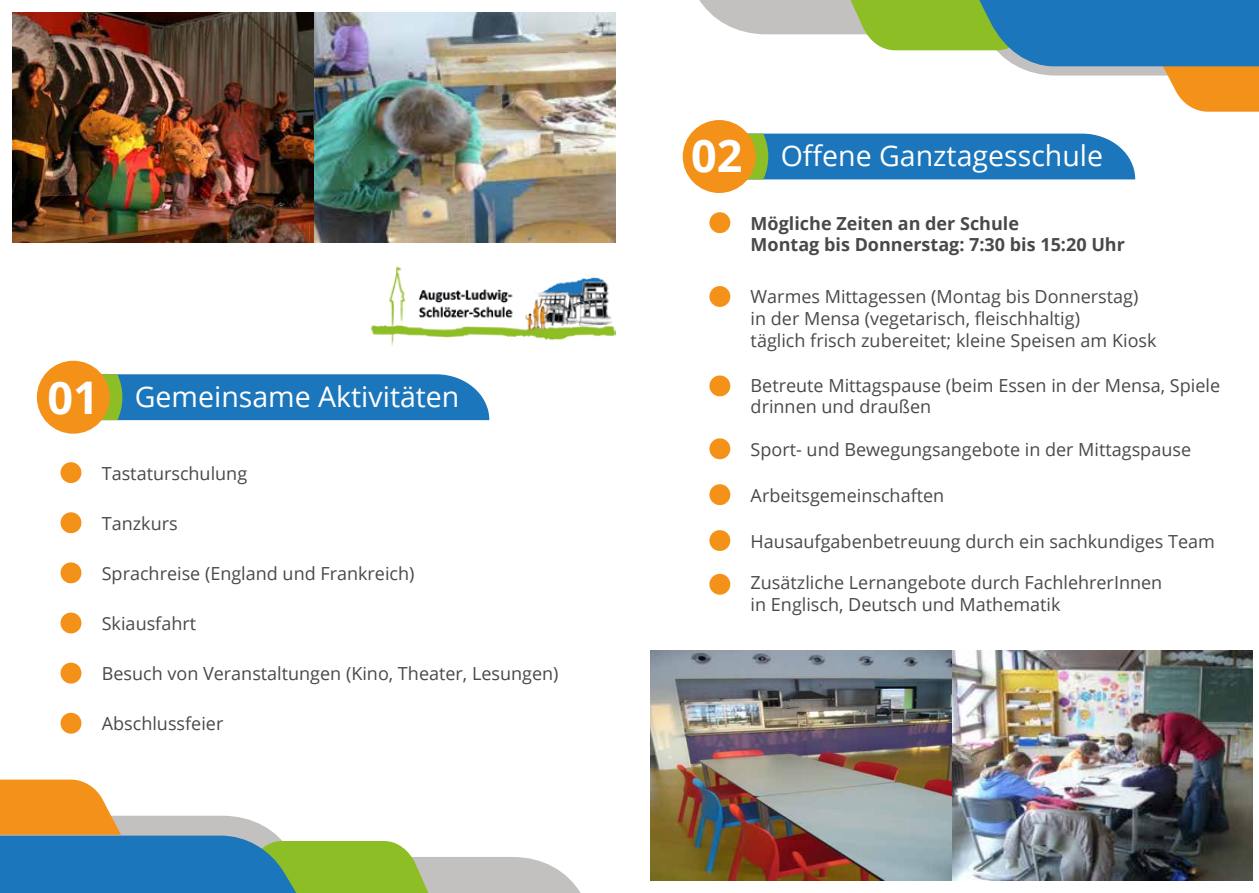
<style>
.page{position:relative;width:1259px;height:893px;background:#fff}
.page>*{position:absolute;margin:0;border:0;box-sizing:border-box;transform-origin:0 0}
.t1{font:28.5px "Open Sans";color:#fff}
.t2{font:18px/21.6px "Open Sans";color:#4a4948}
.t3{font:700 18px/21.6px "Open Sans";color:#4a4948}
.s1{font-weight:700;font-size:45px}
</style>
<div class="page">
<svg style="left:102px;top:374px;width:387px;height:46px;background:#277db9"></svg>
<div style="left:37px;top:361px;width:73px;height:73px;background:#f39118;border-radius:50%"></div>
<div style="left:61px;top:462px;width:20px;height:21px;background:#f39118;border-radius:50%"></div>
<div style="left:61px;top:512px;width:20px;height:21px;background:#f39118;border-radius:50%"></div>
<div style="left:61px;top:562px;width:20px;height:21px;background:#f39118;border-radius:50%"></div>
<div style="left:61px;top:612px;width:20px;height:21px;background:#f39118;border-radius:50%"></div>
<div style="left:61px;top:663px;width:20px;height:20px;background:#f39118;border-radius:50%"></div>
<div style="left:61px;top:713px;width:20px;height:21px;background:#f39118;border-radius:50%"></div>
<svg style="left:0;top:780px;width:581px;height:113px"></svg>
<svg style="left:699px;top:0;width:560px;height:112px"></svg>
<img style="left:13px;top:13px;width:302px;height:229px">
<img style="left:315px;top:13px;width:300px;height:229px">
<div style="left:748px;top:134px;width:387px;height:45px;background:#1c76bc"></div>
<div style="left:683px;top:120px;width:72px;height:73px;background:#f39118;border-radius:50%"></div>
<div style="left:709px;top:286px;width:21px;height:21px;background:#f39118;border-radius:50%"></div>
<div style="left:709px;top:375px;width:21px;height:21px;background:#f39118;border-radius:50%"></div>
<div style="left:709px;top:438px;width:21px;height:21px;background:#f39118;border-radius:50%"></div>
<div style="left:709px;top:484px;width:21px;height:21px;background:#f39118;border-radius:50%"></div>
<div style="left:709px;top:530px;width:21px;height:21px;background:#f39118;border-radius:50%"></div>
<div style="left:709px;top:574px;width:21px;height:21px;background:#f39118;border-radius:50%"></div>
<div style="left:709px;top:212px;width:21px;height:21px;background:#f39118;border-radius:50%"></div>
<img style="left:371px;top:266px;width:244px;height:80px">
<img style="left:650px;top:651px;width:302px;height:229px">
<img style="left:952px;top:651px;width:300px;height:229px">
<h1 class="t1" style="left:47px;top:377px;width:413px"><span class="s1">01</span> Gemeinsame Aktivitäten</h1>
<p class="t2" style="left:102px;top:462px;width:147px">Tastaturschulung</p>
<p class="t2" style="left:102px;top:512px;width:77px">Tanzkurs</p>
<p class="t2" style="left:102px;top:562px;width:314px">Sprachreise (England und Frankreich)</p>
<p class="t2" style="left:102px;top:612px;width:96px">Skiausfahrt</p>
<p class="t2" style="left:102px;top:662px;width:458px">Besuch von Veranstaltungen (Kino, Theater, Lesungen)</p>
<p class="t2" style="left:102px;top:712px;width:123px">Abschlussfeier</p>
<h1 class="t1" style="left:691px;top:136px;width:413px"><span class="s1">02</span> Offene Ganztagesschule</h1>
<p class="t3" style="left:750px;top:212px;width:376px">Mögliche Zeiten an der Schule<br>Montag bis Donnerstag: 7:30 bis 15:20 Uhr</p>
<p class="t2" style="left:750px;top:286px;width:407px">Warmes Mittagessen (Montag bis Donnerstag) in der Mensa (vegetarisch, fleischhaltig)<br>täglich frisch zubereitet; kleine Speisen am Kiosk</p>
<p class="t2" style="left:750px;top:374px;width:471px">Betreute Mittagspause (beim Essen in der Mensa, Spiele drinnen und draußen</p>
<p class="t2" style="left:750px;top:438px;width:442px">Sport- und Bewegungsangebote in der Mittagspause</p>
<p class="t2" style="left:750px;top:484px;width:195px">Arbeitsgemeinschaften</p>
<p class="t2" style="left:750px;top:530px;width:466px">Hausaufgabenbetreuung durch ein sachkundiges Team</p>
<p class="t2" style="left:750px;top:571px;width:413px">Zusätzliche Lernangebote durch FachlehrerInnen in Englisch, Deutsch und Mathematik</p>
</div>
